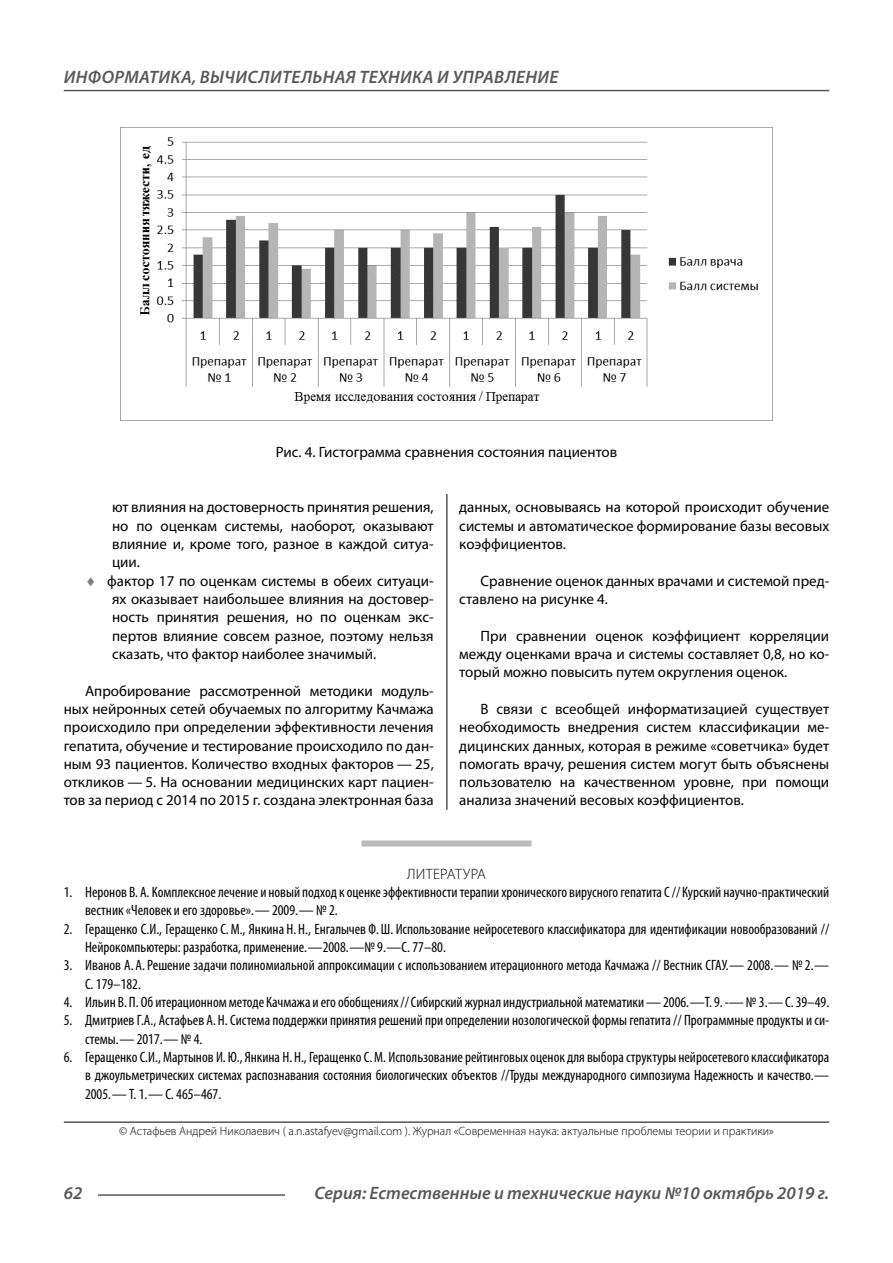
<style>
.page{position:relative;width:893px;height:1263px;background:#fff}
.page>*{position:absolute;margin:0;border:0;box-sizing:border-box;transform-origin:0 0}
.t1{font:italic 600 18px "Myriad Pro";color:#585858}
.t2{font:italic 600 18px "Myriad Pro";letter-spacing:.02em;color:#585858}
.t3{font:15px/18.3px "Myriad Pro";color:#000;text-align:justify}
.t4{font:condensed 15px/18.3px "Myriad Pro";color:#000}
.t5{font:300 15px "Myriad Pro";letter-spacing:.02em;color:#000}
.t6{font:300 12px "Myriad Pro";color:#000}
.s1{color:#808080}
</style>
<div class="page">
<hr style="left:446px;top:128px;width:1px;height:1007px;background:#000">
<div style="left:361px;top:840px;width:170px;height:6px;background:#bababa"></div>
<hr style="left:64px;top:1122px;width:765px;height:1px;background:#000">
<div style="left:64px;top:128px;width:765px;height:366px;background:#fff"></div>
<img style="left:120px;top:128px;width:652px;height:293px">
<hr style="left:98px;top:1194px;width:187px;height:2px;background:#585858">
<hr style="left:64px;top:90px;width:765px;height:1px;background:#585858">
<p class="t2" style="left:64px;top:71px;width:496px">ИНФОРМАТИКА, ВЫЧИСЛИТЕЛЬНАЯ ТЕХНИКА И УПРАВЛЕНИЕ</p>
<p class="t3" style="left:276px;top:444px;width:343px">Рис. 4. Гистограмма сравнения состояния пациентов</p>
<p class="t3" style="left:112px;top:499px;width:323px">ют влияния на достоверность принятия решения, но по оценкам системы, наоборот, оказывают влияние и, кроме того, разное в каждой ситуа&shy;ции.</p>
<p class="t3" style="left:112px;top:573px;width:323px;text-indent:-27px"><span class="s1">◻</span> фактор 17 по оценкам системы в обеих ситуаци&shy;ях оказывает наибольшее влияния на достовер&shy;ность принятия решения, но по оценкам экс&shy;пертов влияние совсем разное, поэтому нельзя сказать, что фактор наиболее значимый.</p>
<p class="t3" style="left:64px;top:683px;width:371px;text-indent:21px">Апробирование рассмотренной методики модуль&shy;ных нейронных сетей обучаемых по алгоритму Качмажа происходило при определении эффективности лечения гепатита, обучение и тестирование происходило по дан&shy;ным 93 пациентов. Количество входных факторов — 25, откликов — 5. На основании медицинских карт пациен&shy;тов за период с 2014 по 2015 г. создана электронная база</p>
<p class="t3" style="left:459px;top:499px;width:371px">данных, основываясь на которой происходит обучение системы и автоматическое формирование базы весовых коэффициентов.</p>
<p class="t3" style="left:459px;top:573px;width:371px;text-indent:21px">Сравнение оценок данных врачами и системой пред&shy;ставлено на рисунке 4.</p>
<p class="t3" style="left:459px;top:628px;width:371px;text-indent:21px">При сравнении оценок коэффициент корреляции между оценками врача и системы составляет 0,8, но ко&shy;торый можно повысить путем округления оценок.</p>
<p class="t3" style="left:459px;top:701px;width:371px;text-indent:21px">В связи с всеобщей информатизацией существует необходимость внедрения систем классификации ме&shy;дицинских данных, которая в режиме «советчика» будет помогать врачу, решения систем могут быть объяснены пользователю на качественном уровне, при помощи анализа значений весовых коэффициентов.</p>
<p class="t5" style="left:407px;top:868px;width:80px">ЛИТЕРАТУРА</p>
<p class="t4" style="left:85px;top:884px;width:746px;text-indent:-21px">1. Неронов В. А. Комплексное лечение и новый подход к оценке эффективности терапии хронического вирусного гепатита С // Курский научно-практический вестник «Человек и его здоровье». — 2009. — № 2.</p>
<p class="t4" style="left:85px;top:921px;width:746px;text-indent:-21px">2. Геращенко С.И., Геращенко С. М., Янкина Н. Н., Енгалычев Ф. Ш. Использование нейросетевого классификатора для идентификации новообразований //<br>Нейрокомпьютеры: разработка, применение. —2008. —№ 9. —С. 77–80.</p>
<p class="t4" style="left:85px;top:958px;width:746px;text-indent:-21px">3. Иванов А. А. Решение задачи полиномиальной аппроксимации с использованием итерационного метода Качмажа // Вестник СГАУ. — 2008. — № 2. —<br>С. 179–182.</p>
<p class="t4" style="left:64px;top:994px;width:767px">4. Ильин В. П. Об итерационном методе Качмажа и его обобщениях // Сибирский журнал индустриальной математики — 2006. —Т. 9. -— № 3. — С. 39–49.</p>
<p class="t4" style="left:85px;top:1013px;width:746px;text-indent:-21px">5. Дмитриев Г.А., Астафьев А. Н. Система поддержки принятия решений при определении нозологической формы гепатита // Программные продукты и си&shy;стемы. — 2017. — № 4.</p>
<p class="t4" style="left:85px;top:1049px;width:746px;text-align:justify;text-indent:-21px">6. Геращенко С.И., Мартынов И. Ю., Янкина Н. Н., Геращенко С. М. Использование рейтинговых оценок для выбора структуры нейросетевого классификатора в джоульметрических системах распознавания состояния биологических объектов //Труды международного симпозиума Надежность и качество. — 2005. — Т. 1. — С. 465–467.</p>
<p class="t6" style="left:119px;top:1127px;width:656px">© Астафьев Андрей Николаевич ( a.n.astafyev@gmail.com ). Журнал «Современная наука: актуальные проблемы теории и практики»</p>
<p class="t1" style="left:64px;top:1186px;width:20px">62</p>
<p class="t1" style="left:314px;top:1186px;width:516px">Серия: Естественные и технические науки №10 октябрь 2019 г.</p>
</div>
